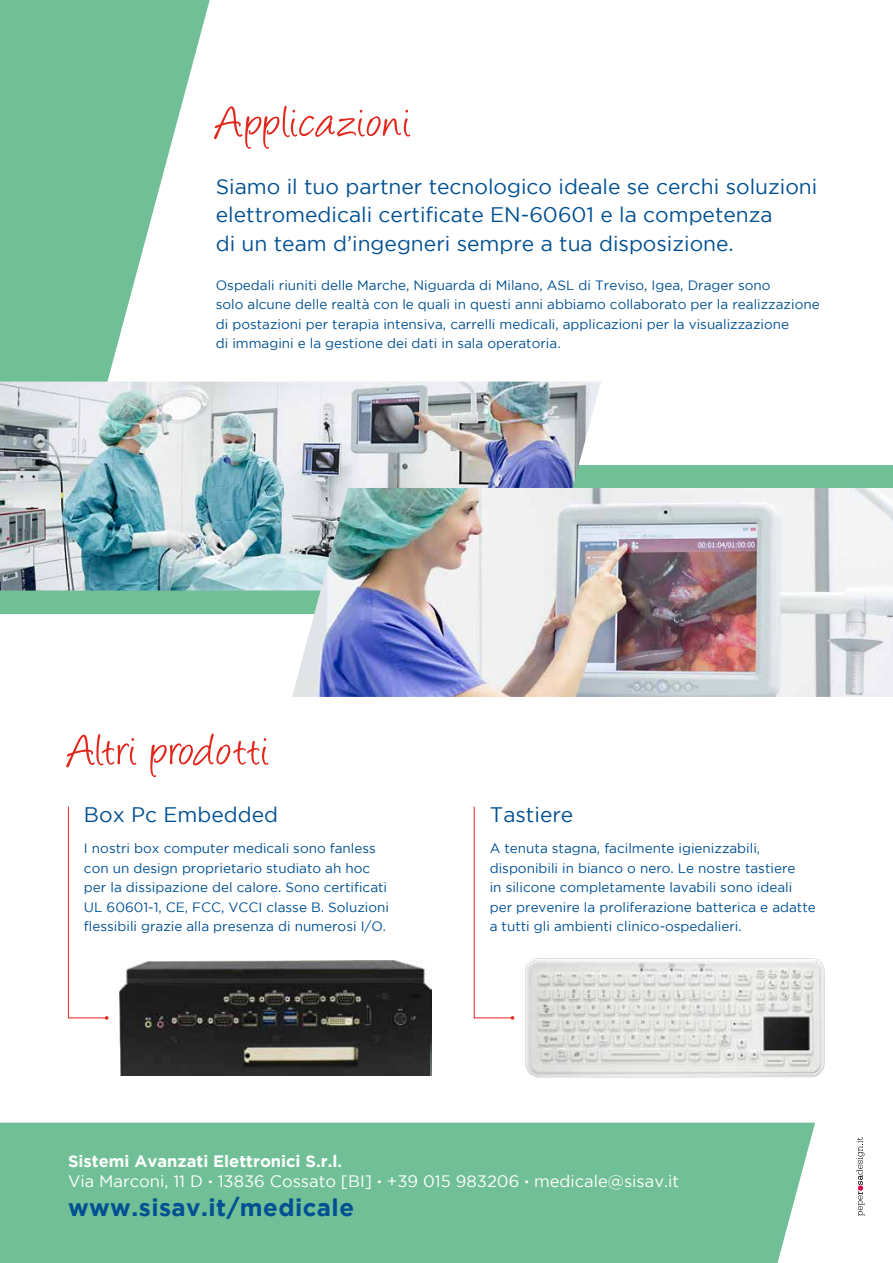
<style>
.page{position:relative;width:893px;height:1263px;background:#fff}
.page>*{position:absolute;margin:0;border:0;box-sizing:border-box;transform-origin:0 0}
.t1{font:51px "Angelina";letter-spacing:.025em;color:#e2271d}
.t2{font:700 24px "Gotham";letter-spacing:.02em;color:#005092}
.t3{font:21px/28.5px "Gotham";color:#005092}
.t4{font:16.5px/19.8px "Gotham";color:#fff}
.t5{font:13.5px/19.5px "Gotham";color:#005092}
.s1{font-weight:700}
</style>
<div class="page">
<div style="left:0;top:1123px;width:815px;height:140px;background:#70bf97"></div>
<svg style="left:0;top:0;width:215px;height:382px;fill:#70bf97"></svg>
<div style="left:0;top:465px;width:893px;height:149px;background:#70bf97"></div>
<img style="left:0;top:382px;width:601px;height:208px">
<img style="left:292px;top:488px;width:601px;height:209px">
<svg style="left:856px;top:1137px;width:8px;height:79px"></svg>
<img style="left:525px;top:958px;width:300px;height:120px">
<svg style="left:473px;top:806px;width:41px;height:214px"></svg>
<svg style="left:68px;top:806px;width:41px;height:214px"></svg>
<img style="left:120px;top:960px;width:311px;height:115px">
<h1 class="t1" style="left:216px;top:101px;width:197px">Applicazioni</h1>
<h3 class="t3" style="left:216px;top:172px;width:603px">Siamo il tuo partner tecnologico ideale se cerchi soluzioni elettromedicali certificate EN-60601 e la competenza<br>di un team d’ingegneri sempre a tua disposizione.</h3>
<p class="t5" style="left:216px;top:275px;width:605px">Ospedali riuniti delle Marche, Niguarda di Milano, ASL di Treviso, Igea, Drager sono<br>solo alcune delle realtà con le quali in questi anni abbiamo collaborato per la realizzazione di postazioni per terapia intensiva, carrelli medicali, applicazioni per la visualizzazione<br>di immagini e la gestione dei dati in sala operatoria.</p>
<h1 class="t1" style="left:68px;top:729px;width:203px">Altri prodotti</h1>
<h3 class="t3" style="left:84px;top:800px;width:196px">Box Pc Embedded</h3>
<p class="t5" style="left:84px;top:839px;width:307px">I nostri box computer medicali sono fanless con un design proprietario studiato ah hoc per la dissipazione del calore. Sono certificati UL 60601-1, CE, FCC, VCCI classe B. Soluzioni flessibili grazie alla presenza di numerosi I/O.</p>
<h3 class="t3" style="left:490px;top:800px;width:85px">Tastiere</h3>
<p class="t5" style="left:490px;top:839px;width:328px">A tenuta stagna, facilmente igienizzabili, disponibili in bianco o nero. Le nostre tastiere<br>in silicone completamente lavabili sono ideali per prevenire la proliferazione batterica e adatte a tutti gli ambienti clinico-ospedalieri.</p>
<p class="t4" style="left:68px;top:1151px;width:612px"><span class="s1">Sistemi Avanzati Elettronici S.r.l.<br></span>Via Marconi, 11 D <span class="s1">·</span> 13836 Cossato [BI] <span class="s1">·</span> +39 015 983206 <span class="s1">·</span> medicale@sisav.it</p>
<h2 class="t2" style="left:68px;top:1193px;width:288px">www.sisav.it/medicale</h2>
</div>
